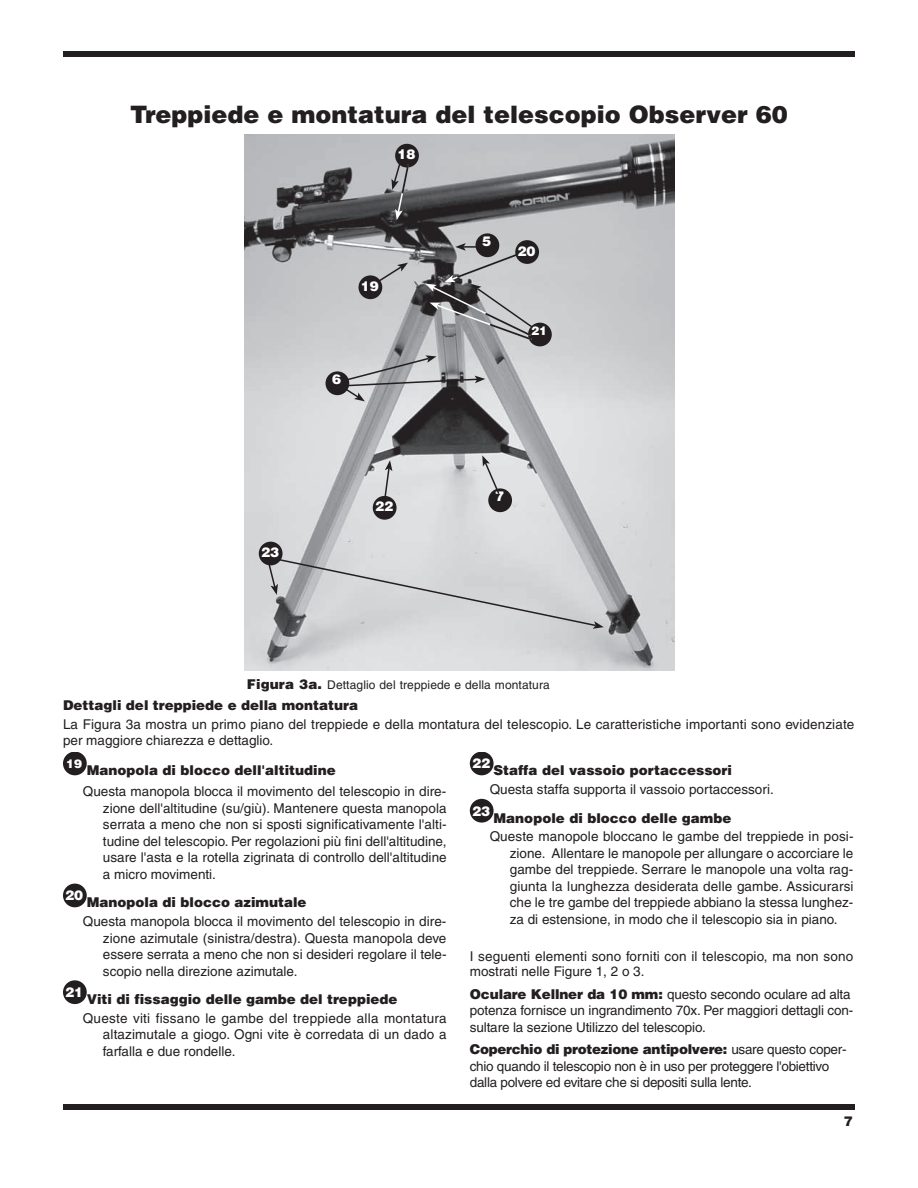
<style>
.page{position:relative;width:918px;height:1188px;background:#fff}
.page>*{position:absolute;margin:0;border:0;box-sizing:border-box;transform-origin:0 0}
.t1{font:900 24px "Helvetica";color:#231f20}
.t2{font:13.5px/16.5px "Helvetica";color:#231f20;text-align:justify}
.t3{font:900 13.5px "Helvetica";color:#231f20}
.t4{font:13.5px/16.5px "Helvetica";letter-spacing:-.02em;color:#231f20}
.t5{font:900 13.5px "Helvetica";color:#fff}
.t6{font:12px "Helvetica";letter-spacing:.01em;color:#231f20}
.t7{font:900 12px "Helvetica";color:#fff}
.s1{font-weight:900;font-size:13.5px}
.s2{font-weight:900}
</style>
<div class="page">
<div style="left:63px;top:1104px;width:792px;height:6px;background:#231f20"></div>
<div style="left:63px;top:51px;width:792px;height:6px;background:#231f20"></div>
<div style="left:63px;top:752px;width:24px;height:23px;background:#231f20;border-radius:50%"></div>
<div style="left:63px;top:884px;width:24px;height:23px;background:#231f20;border-radius:50%"></div>
<div style="left:63px;top:980px;width:24px;height:24px;background:#231f20;border-radius:50%"></div>
<div style="left:470px;top:752px;width:24px;height:23px;background:#231f20;border-radius:50%"></div>
<div style="left:470px;top:799px;width:24px;height:24px;background:#231f20;border-radius:50%"></div>
<img style="left:245px;top:134px;width:430px;height:536px">
<div style="left:359px;top:275px;width:23px;height:24px;background:#231f20;border-radius:50%"></div>
<div style="left:476px;top:233px;width:23px;height:24px;background:#231f20;border-radius:50%"></div>
<div style="left:528px;top:323px;width:24px;height:23px;background:#231f20;border-radius:50%"></div>
<div style="left:373px;top:496px;width:24px;height:24px;background:#231f20;border-radius:50%"></div>
<div style="left:326px;top:371px;width:23px;height:24px;background:#231f20;border-radius:50%"></div>
<div style="left:259px;top:542px;width:24px;height:23px;background:#231f20;border-radius:50%"></div>
<div style="left:488px;top:488px;width:24px;height:24px;background:#231f20;border-radius:50%"></div>
<div style="left:395px;top:144px;width:24px;height:24px;background:#231f20;border-radius:50%"></div>
<div style="left:515px;top:240px;width:24px;height:24px;background:#231f20;border-radius:50%"></div>
<svg style="left:391px;top:160px;width:19px;height:60px"></svg>
<svg style="left:426px;top:243px;width:109px;height:99px;background:#959596"></svg>
<svg style="left:376px;top:263px;width:32px;height:20px"></svg>
<svg style="left:344px;top:355px;width:141px;height:46px;background:#a9a9ab"></svg>
<svg style="left:383px;top:460px;width:9px;height:39px"></svg>
<svg style="left:482px;top:455px;width:19px;height:41px"></svg>
<svg style="left:267px;top:558px;width:337px;height:71px;background:#c8c9cb"></svg>
<h1 class="t1" style="left:130px;top:99px;width:659px">Treppiede e montatura del telescopio Observer 60</h1>
<p class="t5" style="left:261px;top:543px;width:20px">23</p>
<p class="t5" style="left:397px;top:146px;width:20px">18</p>
<p class="t5" style="left:361px;top:277px;width:20px">19</p>
<p class="t5" style="left:332px;top:370px;width:11px">6</p>
<p class="t5" style="left:375px;top:498px;width:20px">22</p>
<p class="t5" style="left:482px;top:232px;width:11px">5</p>
<p class="t5" style="left:518px;top:242px;width:20px">20</p>
<p class="t7" style="left:531px;top:323px;width:18px">21</p>
<p class="t5" style="left:495px;top:487px;width:11px">7</p>
<p class="t6" style="left:247px;top:678px;width:304px"><span class="s1">Figura 3a.</span> Dettaglio del treppiede e della montatura</p>
<p class="t3" style="left:63px;top:696px;width:297px">Dettagli del treppiede e della montatura</p>
<p class="t2" style="left:63px;top:715px;width:793px">La Figura 3a mostra un primo piano del treppiede e della montatura del telescopio. Le caratteristiche importanti sono evidenziate per maggiore chiarezza e dettaglio.</p>
<p class="t7" style="left:66px;top:756px;width:18px">19</p>
<p class="t3" style="left:87px;top:762px;width:251px">Manopola di blocco dell'altitudine</p>
<p class="t2" style="left:103px;top:783px;width:345px;text-indent:-20px">Questa manopola blocca il movimento del telescopio in dire&shy;zione dell'altitudine (su/giù). Mantenere questa manopola serrata a meno che non si sposti significativamente l'alti&shy;tudine del telescopio. Per regolazioni più fini dell'altitudine, usare l'asta e la rotella zigrinata di controllo dell'altitudine a micro movimenti.</p>
<p class="t5" style="left:65px;top:887px;width:20px">20</p>
<p class="t3" style="left:87px;top:894px;width:221px">Manopola di blocco azimutale</p>
<p class="t2" style="left:103px;top:913px;width:345px;text-indent:-20px">Questa manopola blocca il movimento del telescopio in dire&shy;zione azimutale (sinistra/destra). Questa manopola deve essere serrata a meno che non si desideri regolare il tele&shy;scopio nella direzione azimutale.</p>
<p class="t5" style="left:65px;top:983px;width:20px">21</p>
<p class="t3" style="left:87px;top:990px;width:312px">Viti di fissaggio delle gambe del treppiede</p>
<p class="t2" style="left:103px;top:1010px;width:345px;text-indent:-20px">Queste viti fissano le gambe del treppiede alla montatura altazimutale a giogo. Ogni vite è corredata di un dado a farfalla e due rondelle.</p>
<p class="t5" style="left:472px;top:755px;width:20px">22</p>
<p class="t3" style="left:494px;top:762px;width:240px">Staffa del vassoio portaccessori</p>
<p class="t2" style="left:490px;top:781px;width:286px">Questa staffa supporta il vassoio portaccessori.</p>
<p class="t5" style="left:472px;top:802px;width:20px">23</p>
<p class="t3" style="left:494px;top:809px;width:239px">Manopole di blocco delle gambe</p>
<p class="t2" style="left:510px;top:828px;width:345px;text-indent:-20px">Queste manopole bloccano le gambe del treppiede in posi&shy;zione. Allentare le manopole per allungare o accorciare le gambe del treppiede. Serrare le manopole una volta rag&shy;giunta la lunghezza desiderata delle gambe. Assicurarsi che le tre gambe del treppiede abbiano la stessa lunghez&shy;za di estensione, in modo che il telescopio sia in piano.</p>
<p class="t2" style="left:470px;top:949px;width:385px;line-height:15px">I seguenti elementi sono forniti con il telescopio, ma non sono mostrati nelle Figure 1, 2 o 3.</p>
<p class="t2" style="left:470px;top:986px;width:385px;text-align:left"><span class="s2">Oculare Kellner da 10 mm:</span> questo secondo oculare ad alta potenza fornisce un ingrandimento 70x. Per maggiori dettagli con&shy;sultare la sezione Utilizzo del telescopio.</p>
<p class="t4" style="left:470px;top:1041px;width:378px"><span class="s2">Coperchio di protezione antipolvere:</span> usare questo coper&shy;chio quando il telescopio non è in uso per proteggere l'obiettivo dalla polvere ed evitare che si depositi sulla lente.</p>
<p class="t3" style="left:844px;top:1113px;width:11px">7</p>
</div>
